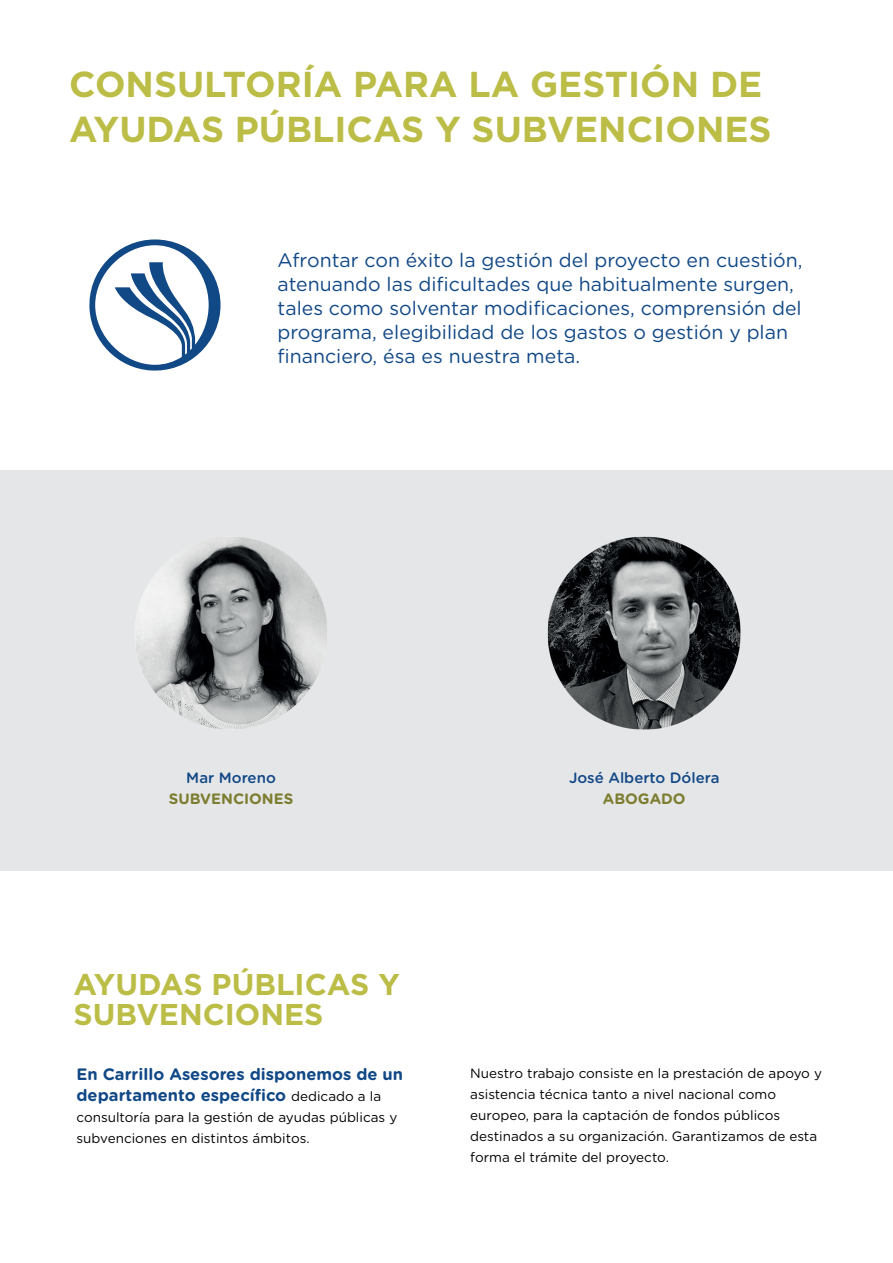
<style>
.page{position:relative;width:893px;height:1263px;background:#fff}
.page>*{position:absolute;margin:0;border:0;box-sizing:border-box;transform-origin:0 0}
.t1{font:700 36px/45px "Gotham";color:#bbbd47}
.t2{font:700 30px/30px "Gotham";color:#bbbd47}
.t3{font:19.5px/24px "Gotham Rounded";color:#114886}
.t4{font:700 16.5px/21px "Gotham Rounded";color:#114886}
.t5{font:500 15px "Gotham Rounded";color:#114886}
.t6{font:700 15px "Gotham Rounded";color:#7c7d2e}
.t7{font:13.5px/21px "Gotham Rounded";color:#000}
.s1{font-weight:400;font-size:13.5px;color:#000}
</style>
<div class="page">
<div style="left:0;top:470px;width:893px;height:401px;background:#e5e6e8"></div>
<svg style="left:89px;top:239px;width:131px;height:132px"></svg>
<img style="left:136px;top:537px;width:191px;height:192px">
<img style="left:547px;top:536px;width:194px;height:194px">
<h1 class="t1" style="left:69px;top:61px;width:704px">CONSULTORÍA PARA LA GESTIÓN DE<br>AYUDAS PÚBLICAS Y SUBVENCIONES</h1>
<p class="t3" style="left:278px;top:247px;width:527px">Afrontar con éxito la gestión del proyecto en cuestión, atenuando las dificultades que habitualmente surgen, tales como solventar modificaciones, comprensión del programa, elegibilidad de los gastos o gestión y plan financiero, ésa es nuestra meta.</p>
<p class="t5" style="left:186px;top:767px;width:91px">Mar Moreno</p>
<p class="t6" style="left:169px;top:787px;width:126px">SUBVENCIONES</p>
<h2 class="t2" style="left:74px;top:969px;width:328px">AYUDAS PÚBLICAS Y<br>SUBVENCIONES</h2>
<p class="t4" style="left:76px;top:1063px;width:328px">En Carrillo Asesores disponemos de un departamento específico <span class="s1">dedicado a la</span></p>
<p class="t7" style="left:76px;top:1106px;width:322px">consultoría para la gestión de ayudas públicas y subvenciones en distintos ámbitos.</p>
<p class="t5" style="left:569px;top:767px;width:152px">José Alberto Dólera</p>
<p class="t6" style="left:603px;top:787px;width:84px">ABOGADO</p>
<p class="t7" style="left:470px;top:1062px;width:353px">Nuestro trabajo consiste en la prestación de apoyo y asistencia técnica tanto a nivel nacional como europeo, para la captación de fondos públicos destinados a su organización. Garantizamos de esta forma el trámite del proyecto.</p>
</div>
